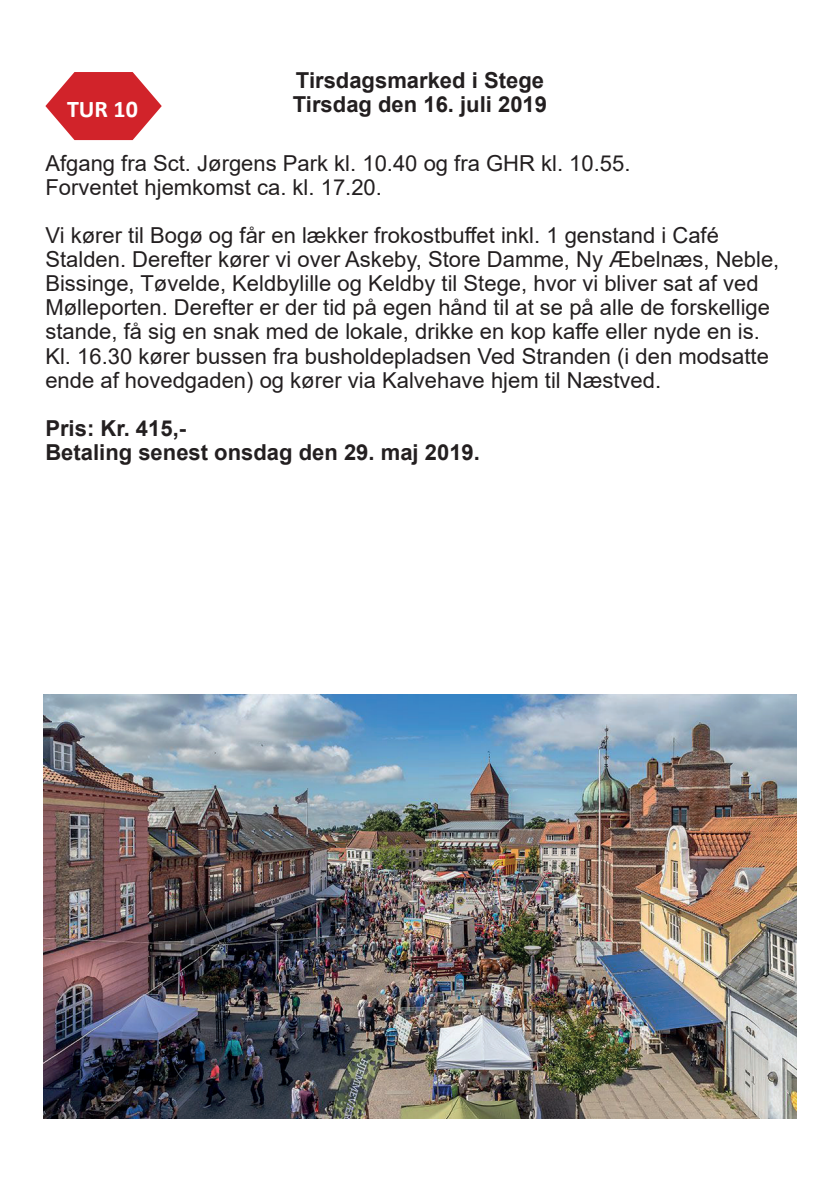
<style>
.page{position:relative;width:840px;height:1191px;background:#fff}
.page>*{position:absolute;margin:0;border:0;box-sizing:border-box;transform-origin:0 0}
.t1{font:700 24px "Calibri";color:#fff}
.t2{font:22px/24px "Arial";color:#231f20}
.t3{font:700 22px/24px "Arial";color:#231f20}
</style>
<div class="page">
<img style="left:44px;top:695px;width:751px;height:423px">
<svg style="left:45px;top:72px;width:117px;height:68px"></svg>
<p class="t3" style="left:293px;top:69px;width:255px">Tirsdagsmarked i Stege<br>Tirsdag den 16. juli 2019</p>
<p class="t2" style="left:45px;top:151px;width:586px">Afgang fra Sct. Jørgens Park kl. 10.40 og fra GHR kl. 10.55.<br>Forventet hjemkomst ca. kl. 17.20.</p>
<p class="t2" style="left:45px;top:223px;width:735px">Vi kører til Bogø og får en lækker frokostbuffet inkl. 1 genstand i Café Stalden. Derefter kører vi over Askeby, Store Damme, Ny Æbelnæs, Neble, Bissinge, Tøvelde, Keldbylille og Keldby til Stege, hvor vi bliver sat af ved Mølleporten. Derefter er der tid på egen hånd til at se på alle de forskellige stande, få sig en snak med de lokale, drikke en kop kaffe eller nyde en is.<br>Kl. 16.30 kører bussen fra busholdepladsen Ved Stranden (i den modsatte ende af hovedgaden) og kører via Kalvehave hjem til Næstved.</p>
<p class="t3" style="left:45px;top:416px;width:436px">Pris: Kr. 415,-<br>Betaling senest onsdag den 29. maj 2019.</p>
<p class="t1" style="left:67px;top:92px;width:72px">TUR 10</p>
</div>
